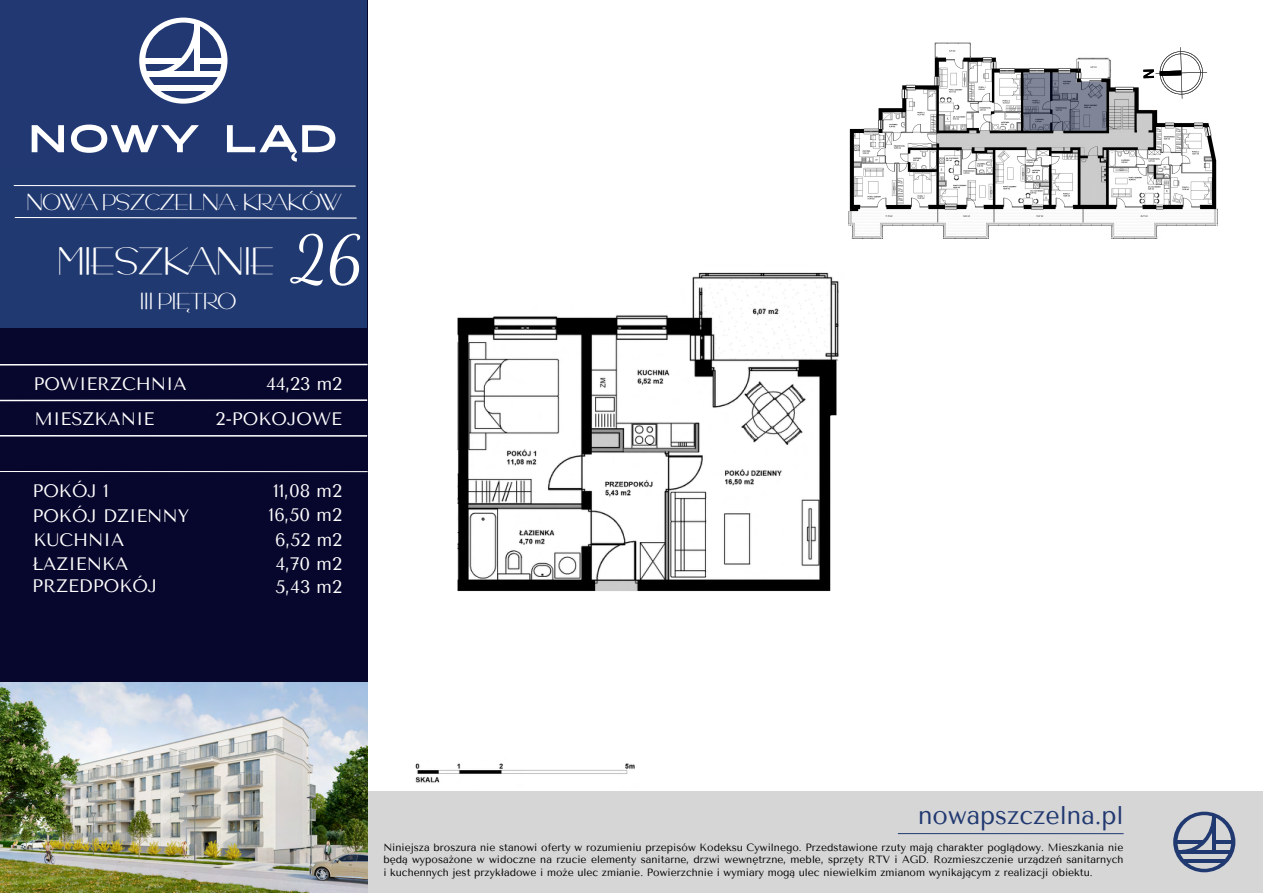
<style>
.page{position:relative;width:1263px;height:893px;background:#fff}
.page>*{position:absolute;margin:0;border:0;box-sizing:border-box;transform-origin:0 0}
.t1{font:64.5px "Dancing Script";color:#fff}
.t2{font:30px "Bernardo Moda Contrast";color:#fff}
.t3{font:25.5px "Tenor Sans";color:#213971}
.t4{font:18px "Tenor Sans";color:#fff}
.t5{font:18px "Bernardo Moda Contrast";color:#fff}
.t6{font:10.5px/12.6px "Tenor Sans";color:#000;text-align:justify}
</style>
<div class="page">
<img style="left:848px;top:42px;width:370px;height:197px">
<img style="left:415px;top:763px;width:220px;height:20px">
<div style="left:0;top:0;width:367px;height:893px;background:#07062c"></div>
<div style="left:0;top:0;width:367px;height:327px;background:#213971"></div>
<hr style="left:0;top:364px;width:367px;height:2px;background:#fff">
<svg style="left:13px;top:185px;width:343px;height:2px"></svg>
<svg style="left:14px;top:217px;width:343px;height:2px"></svg>
<hr style="left:0;top:399px;width:367px;height:2px;background:#fff">
<hr style="left:0;top:435px;width:367px;height:2px;background:#fff">
<hr style="left:0;top:471px;width:368px;height:1px;background:#fff">
<svg style="left:32px;top:125px;width:32px;height:27px"></svg>
<svg style="left:71px;top:125px;width:128px;height:28px"></svg>
<svg style="left:227px;top:125px;width:108px;height:37px"></svg>
<svg style="left:139px;top:18px;width:88px;height:86px"></svg>
<div style="left:3px;top:792px;width:1259px;height:101px;background:#d6d6d6"></div>
<svg style="left:1173px;top:812px;width:62px;height:60px"></svg>
<hr style="left:898px;top:833px;width:225px;height:1px;background:#213971">
<svg style="left:1023px;top:73px;width:83px;height:58px"></svg>
<img style="left:458px;top:272px;width:381px;height:319px">
<svg style="left:1143px;top:47px;width:64px;height:52px"></svg>
<img style="left:0;top:683px;width:367px;height:210px">
<h3 class="t5" style="left:26px;top:190px;width:316px">NOWA PSZCZELNA- KRAKÓW</h3>
<h2 class="t2" style="left:57px;top:241px;width:219px">MIESZKANIE</h2>
<h3 class="t5" style="left:140px;top:289px;width:98px">III PIĘTRO</h3>
<h1 class="t1" style="left:291px;top:209px;width:72px">26</h1>
<h3 class="t4" style="left:33px;top:373px;width:155px">POWIERZCHNIA</h3>
<h3 class="t4" style="left:266px;top:373px;width:77px">44,23 m2</h3>
<h3 class="t4" style="left:35px;top:409px;width:121px">MIESZKANIE</h3>
<h3 class="t4" style="left:216px;top:409px;width:128px">2-POKOJOWE</h3>
<h3 class="t4" style="left:32px;top:481px;width:78px">POKÓJ 1</h3>
<h3 class="t4" style="left:273px;top:481px;width:70px">11,08 m2</h3>
<h3 class="t4" style="left:32px;top:505px;width:158px">POKÓJ DZIENNY</h3>
<h3 class="t4" style="left:269px;top:505px;width:75px">16,50 m2</h3>
<h3 class="t4" style="left:34px;top:529px;width:92px">KUCHNIA</h3>
<h3 class="t4" style="left:275px;top:529px;width:68px">6,52 m2</h3>
<h3 class="t4" style="left:32px;top:554px;width:97px">ŁAZIENKA</h3>
<h3 class="t4" style="left:276px;top:554px;width:68px">4,70 m2</h3>
<h3 class="t4" style="left:32px;top:576px;width:127px">PRZEDPOKÓJ</h3>
<h3 class="t4" style="left:275px;top:576px;width:68px">5,43 m2</h3>
<h3 class="t3" style="left:918px;top:801px;width:207px">nowapszczelna.pl</h3>
<p class="t6" style="left:383px;top:841px;width:741px">Niniejsza broszura nie stanowi oferty w rozumieniu przepisów Kodeksu Cywilnego. Przedstawione rzuty mają charakter poglądowy. Mieszkania nie będą wyposażone w widoczne na rzucie elementy sanitarne, drzwi wewnętrzne, meble, sprzęty RTV i AGD. Rozmieszczenie urządzeń sanitarnych i kuchennych jest przykładowe i może ulec zmianie. Powierzchnie i wymiary mogą ulec niewielkim zmianom wynikającym z realizacji obiektu.</p>
</div>
